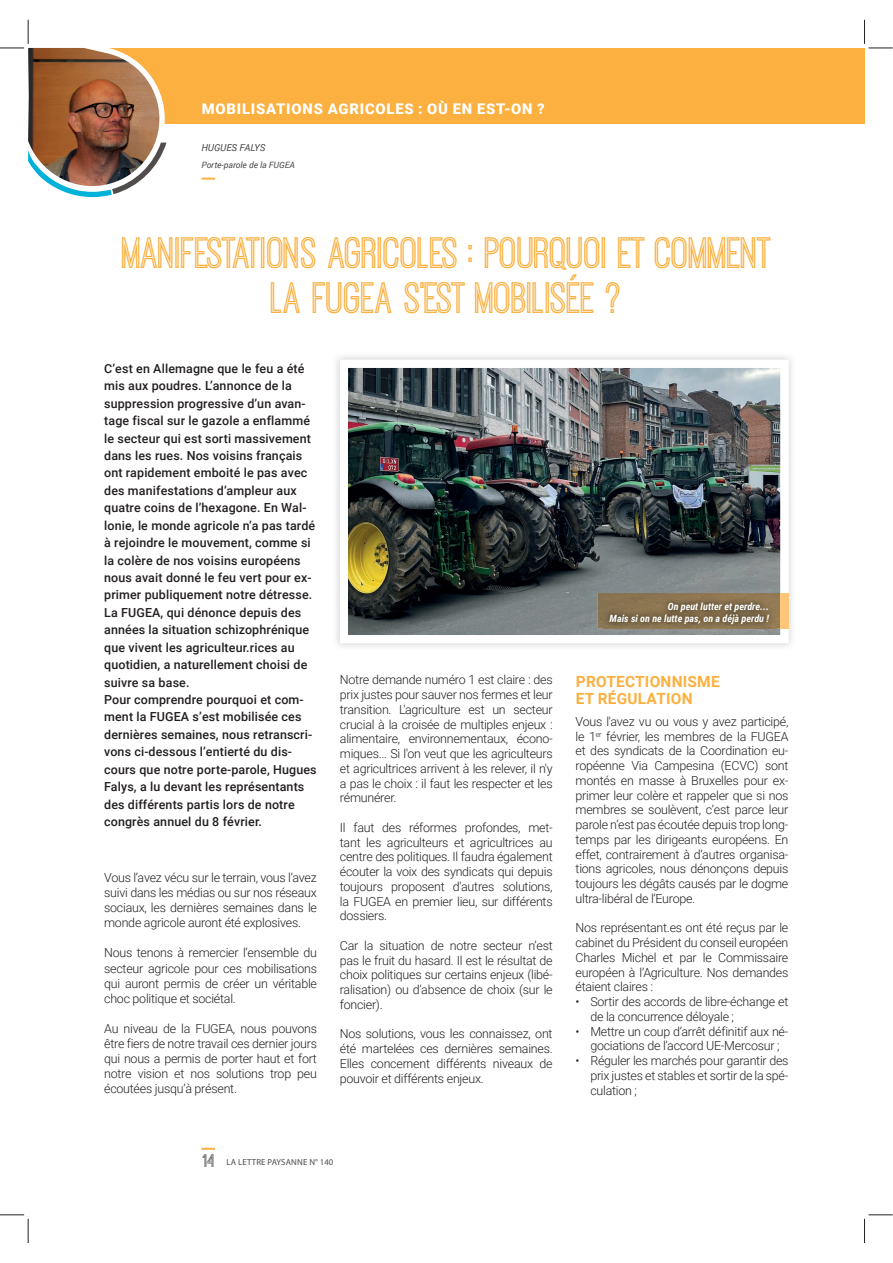
<style>
.page{position:relative;width:893px;height:1263px;background:#fff}
.page>*{position:absolute;margin:0;border:0;box-sizing:border-box;transform-origin:0 0}
.t1{font:45.6px/45.6px "Ostrich Sans Inline";letter-spacing:-.01em;color:#fbb03f;text-align:center}
.t2{font:700 17.4px "Ostrich Sans";color:#4f4c4b;scale:1.1 1}
.t3{font:700 15.45px/16px "Roboto";letter-spacing:.015em;color:#fbb03f}
.t4{font:900 14.7px "Roboto";letter-spacing:.055em;color:#fff}
.t5{font:300 12.45px/14.7px "Roboto";letter-spacing:-.02em;color:#231f20;text-align:justify}
.t6{font:500 12.45px/17.4px "Roboto";letter-spacing:.01em;color:#231f20}
.t7{font:italic 700 10.05px/11.4px "Roboto Condensed";color:#fff;text-align:right}
.t8{font:italic 9.6px "Roboto";color:#4f4c4b}
.t9{font:8.7px "Myriad Pro";letter-spacing:.02em;color:#4f4c4b}
.t10{font:italic 8.7px "Roboto";color:#4f4c4b}
</style>
<div class="page">
<div style="left:28px;top:48px;width:836px;height:76px;background:#fbb03f"></div>
<svg style="left:201px;top:1148px;width:14px;height:2px"></svg>
<svg style="left:201px;top:178px;width:14px;height:2px"></svg>
<div style="left:336px;top:356px;width:456px;height:291px;background:#eeeff0"></div>
<img style="left:340px;top:360px;width:448px;height:283px">
<img style="left:597px;top:593px;width:183px;height:35px">
<div style="left:780px;top:593px;width:8px;height:35px;background:#fdc679"></div>
<img style="left:603px;top:596px;width:173px;height:34px">
<img style="left:0;top:20px;width:167px;height:177px">
<svg style="left:0;top:1215px;width:29px;height:28px"></svg>
<svg style="left:864px;top:20px;width:29px;height:29px"></svg>
<svg style="left:864px;top:1215px;width:29px;height:28px"></svg>
<p class="t4" style="left:202px;top:99px;width:344px">MOBILISATIONS AGRICOLES : OÙ EN EST-ON ?</p>
<p class="t8" style="left:201px;top:141px;width:65px">HUGUES FALYS</p>
<p class="t10" style="left:201px;top:159px;width:95px">Porte-parole de la FUGEA</p>
<h1 class="t1" style="left:122px;top:229px;width:652px">MANIFESTATIONS AGRICOLES : POURQUOI ET COMMENT<br>LA FUGEA S’EST MOBILISÉE ?</h1>
<p class="t6" style="left:104px;top:359px;width:214px">C’est en Allemagne que le feu a été mis aux poudres. L’annonce de la suppression progressive d’un avan&shy;tage fiscal sur le gazole a enflammé le secteur qui est sorti massivement dans les rues. Nos voisins français ont rapidement emboité le pas avec des manifestations d’ampleur aux quatre coins de l’hexagone. En Wal&shy;lonie, le monde agricole n’a pas tardé à rejoindre le mouvement, comme si la colère de nos voisins européens nous avait donné le feu vert pour ex&shy;primer publiquement notre détresse.<br>La FUGEA, qui dénonce depuis des années la situation schizophrénique que vivent les agriculteur.rices au quotidien, a naturellement choisi de suivre sa base.<br>Pour comprendre pourquoi et com&shy;ment la FUGEA s’est mobilisée ces dernières semaines, nous retranscri&shy;vons ci-dessous l’entierté du dis&shy;cours que notre porte-parole, Hugues Falys, a lu devant les représentants des différents partis lors de notre congrès annuel du 8 février.</p>
<p class="t5" style="left:104px;top:870px;width:214px;line-height:15.1px">Vous l’avez vécu sur le terrain, vous l’avez suivi dans les médias ou sur nos réseaux sociaux, les dernières semaines dans le monde agricole auront été explosives.</p>
<p class="t5" style="left:104px;top:945px;width:214px;line-height:15.1px">Nous tenons à remercier l’ensemble du secteur agricole pour ces mobilisations qui auront permis de créer un véritable choc politique et sociétal.</p>
<p class="t5" style="left:104px;top:1021px;width:214px;line-height:15.1px">Au niveau de la FUGEA, nous pouvons être fiers de notre travail ces dernier jours qui nous a permis de porter haut et fort notre vision et nos solutions trop peu écoutées jusqu’à présent.</p>
<p class="t5" style="left:340px;top:672px;width:214px">Notre demande numéro 1 est claire : des prix justes pour sauver nos fermes et leur transition. L'agriculture est un secteur crucial à la croisée de multiples enjeux : alimentaire, environnementaux, écono&shy;miques... Si l'on veut que les agriculteurs et agricultrices arrivent à les relever, il n'y a pas le choix : il faut les respecter et les rémunérer.</p>
<p class="t5" style="left:340px;top:820px;width:214px">Il faut des réformes profondes, met&shy;tant les agriculteurs et agricultrices au centre des politiques. Il faudra également écouter la voix des syndicats qui depuis toujours proposent d'autres solutions, la FUGEA en premier lieu, sur différents dossiers.</p>
<p class="t5" style="left:340px;top:938px;width:214px">Car la situation de notre secteur n’est pas le fruit du hasard. Il est le résultat de choix politiques sur certains enjeux (libé&shy;ralisation) ou d’absence de choix (sur le foncier).</p>
<p class="t5" style="left:340px;top:1026px;width:214px">Nos solutions, vous les connaissez, ont été martelées ces dernières semaines.<br>Elles concernent différents niveaux de pouvoir et différents enjeux.</p>
<p class="t7" style="left:610px;top:601px;width:161px">On peut lutter et perdre...<br>Mais si on ne lutte pas, on a déjà perdu !</p>
<p class="t3" style="left:576px;top:673px;width:145px">PROTECTIONNISME<br>ET RÉGULATION</p>
<p class="t5" style="left:575px;top:714px;width:214px">Vous l'avez vu ou vous y avez participé, le 1<sup>er</sup> février, les membres de la FUGEA et des syndicats de la Coordination eu&shy;ropéenne Via Campesina (ECVC) sont montés en masse à Bruxelles pour ex&shy;primer leur colère et rappeler que si nos membres se soulèvent, c’est parce leur parole n’est pas écoutée depuis trop long&shy;temps par les dirigeants européens. En effet, contrairement à d’autres organisa&shy;tions agricoles, nous dénonçons depuis toujours les dégâts causés par le dogme ultra-libéral de l’Europe.</p>
<p class="t5" style="left:575px;top:920px;width:214px">Nos représentant.es ont été reçus par le cabinet du Président du conseil européen Charles Michel et par le Commissaire européen à l’Agriculture. Nos demandes étaient claires :</p>
<p class="t5" style="left:590px;top:994px;width:200px;text-indent:-15px">• Sortir des accords de libre-échange et de la concurrence déloyale ;</p>
<p class="t5" style="left:575px;top:1023px;width:214px;text-align:center">• Mettre un coup d’arrêt définitif aux né&shy;gociations de l’accord UE-Mercosur ;</p>
<p class="t5" style="left:590px;top:1053px;width:200px;text-indent:-15px">• Réguler les marchés pour garantir des prix justes et stables et sortir de la spé&shy;culation ;</p>
<h2 class="t2" style="left:202px;top:1154px;width:13px">14</h2>
<p class="t9" style="left:227px;top:1157px;width:108px">LA LETTRE PAYSANNE N° 140</p>
</div>
